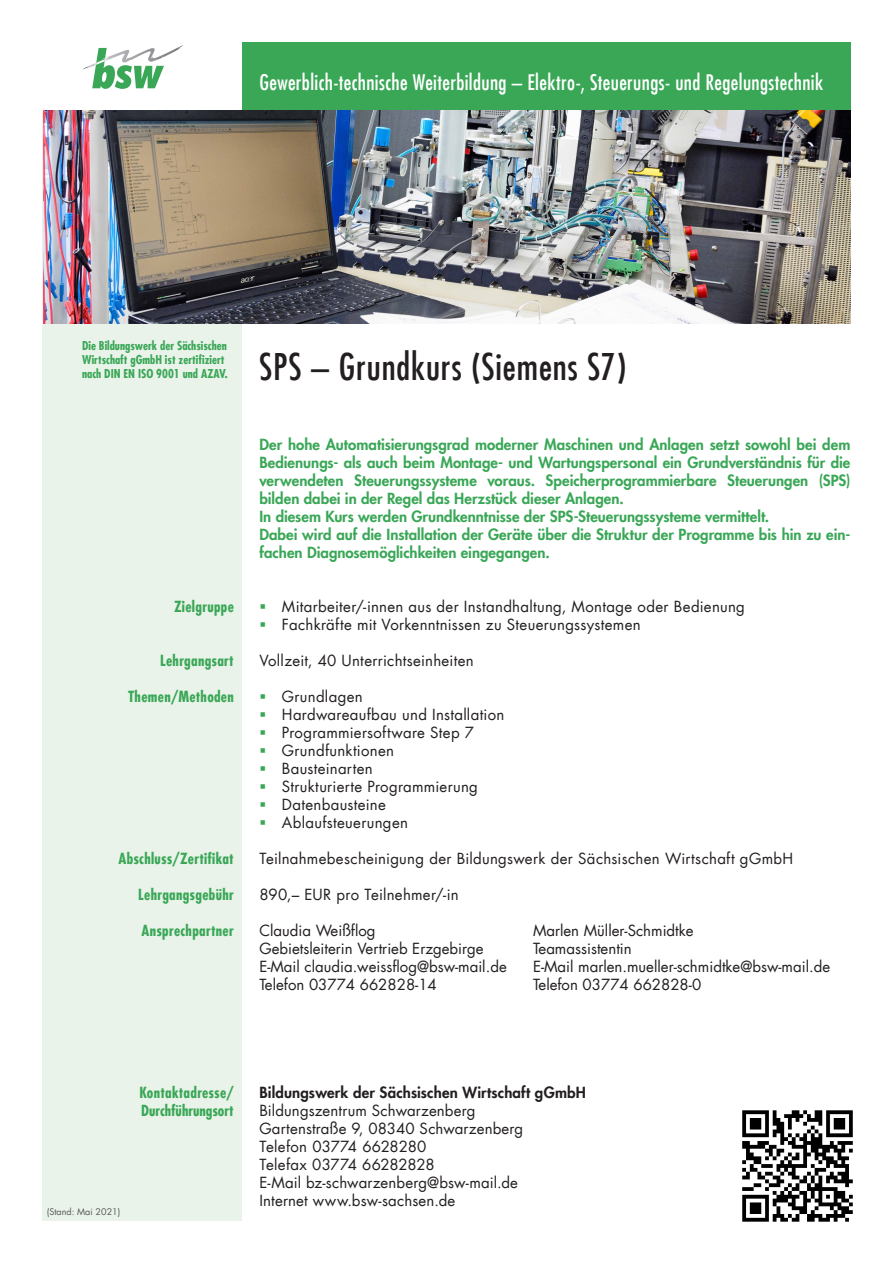
<style>
.page{position:relative;width:893px;height:1263px;background:#fff}
.page>*{position:absolute;margin:0;border:0;box-sizing:border-box;transform-origin:0 0}
.t1{font:condensed 36px "Futura LT";letter-spacing:.025em;color:#231f20}
.t2{font:condensed 21px "Futura LT";letter-spacing:.015em;color:#fff}
.Absatz_Bildungsangeb{font:15px/18px "Futura LT";letter-spacing:.015em;color:#231f20}
.t3{font:800 15px/18px "Futura LT";color:#3aa757;text-align:justify}
.t4{font:700 condensed 15px "Futura LT";letter-spacing:.02em;color:#3aa757}
.Absatz_Bildungsangeb-2{font:800 15px/18px "Futura LT";letter-spacing:.01em;color:#231f20}
.t5{font:700 condensed 15px "Futura LT";color:#3aa757}
.t6{font:700 condensed 12px/14.4px "Futura LT";color:#3aa757}
.t7{font:9px "Futura LT";color:#57585a}
.s1{color:#3aa757}
.s2{font-weight:400}
</style>
<div class="page">
<div style="left:43px;top:111px;width:199px;height:1109px;background:#e9f3e9"></div>
<svg style="left:82px;top:45px;width:102px;height:44px"></svg>
<div style="left:242px;top:43px;width:608px;height:86px;background:#3aa757"></div>
<img style="left:43px;top:111px;width:807px;height:213px">
<img style="left:742px;top:1110px;width:111px;height:112px">
<p class="t2" style="left:259px;top:69px;width:565px">Gewerblich-technische Weiterbildung – Elektro-, Steuerungs- und Regelungstechnik</p>
<p class="t6" style="left:82px;top:338px;width:147px">Die Bildungswerk der Sächsischen<br>Wirtschaft gGmbH ist zertifiziert nach DIN EN ISO 9001 und AZAV.</p>
<p class="t4" style="left:174px;top:597px;width:61px">Zielgruppe</p>
<p class="t4" style="left:160px;top:651px;width:75px">Lehrgangsart</p>
<p class="t4" style="left:128px;top:687px;width:107px">Themen/Methoden</p>
<p class="t4" style="left:119px;top:849px;width:117px">Abschluss/Zertifikat</p>
<p class="t4" style="left:138px;top:885px;width:97px">Lehrgangsgebühr</p>
<p class="t4" style="left:142px;top:921px;width:94px">Ansprechpartner</p>
<p class="t1" style="left:259px;top:345px;width:368px">SPS – Grundkurs (Siemens S7)</p>
<p class="t3" style="left:259px;top:435px;width:593px">Der hohe Automatisierungsgrad moderner Maschinen und Anlagen setzt sowohl bei dem Bedienungs- als auch beim Montage- und Wartungspersonal ein Grundverständnis für die verwendeten Steuerungssysteme voraus. Speicherprogrammierbare Steuerungen (SPS) bilden dabei in der Regel das Herzstück dieser Anlagen.</p>
<p class="t3" style="left:259px;top:507px;width:511px">In diesem Kurs werden Grundkenntnisse der SPS-Steuerungssysteme vermittelt.</p>
<p class="t3" style="left:259px;top:525px;width:593px">Dabei wird auf die Installation der Geräte über die Struktur der Programme bis hin zu ein&shy;fachen Diagnosemöglichkeiten eingegangen.</p>
<p class="Absatz_Bildungsangeb" style="left:259px;top:598px;width:487px"><span class="s1">▪</span> Mitarbeiter/-innen aus der Instandhaltung, Montage oder Bedienung</p>
<p class="Absatz_Bildungsangeb" style="left:259px;top:616px;width:383px"><span class="s1">▪</span> Fachkräfte mit Vorkenntnissen zu Steuerungssystemen</p>
<p class="Absatz_Bildungsangeb" style="left:259px;top:652px;width:216px">Vollzeit, 40 Unterrichtseinheiten</p>
<p class="Absatz_Bildungsangeb" style="left:259px;top:688px;width:105px"><span class="s1">▪</span> Grundlagen</p>
<p class="Absatz_Bildungsangeb" style="left:259px;top:706px;width:246px"><span class="s1">▪</span> Hardwareaufbau und Installation</p>
<p class="Absatz_Bildungsangeb" style="left:259px;top:724px;width:216px"><span class="s1">▪</span> Programmiersoftware Step 7</p>
<p class="Absatz_Bildungsangeb" style="left:259px;top:742px;width:136px"><span class="s1">▪</span> Grundfunktionen</p>
<p class="Absatz_Bildungsangeb" style="left:259px;top:760px;width:115px"><span class="s1">▪</span> Bausteinarten</p>
<p class="Absatz_Bildungsangeb" style="left:259px;top:778px;width:220px"><span class="s1">▪</span> Strukturierte Programmierung</p>
<p class="Absatz_Bildungsangeb" style="left:259px;top:796px;width:128px"><span class="s1">▪</span> Datenbausteine</p>
<p class="Absatz_Bildungsangeb" style="left:259px;top:814px;width:150px"><span class="s1">▪</span> Ablaufsteuerungen</p>
<p class="Absatz_Bildungsangeb" style="left:259px;top:850px;width:535px">Teilnahmebescheinigung der Bildungswerk der Sächsischen Wirtschaft gGmbH</p>
<p class="Absatz_Bildungsangeb" style="left:259px;top:886px;width:201px">890,– EUR pro Teilnehmer/-in</p>
<p class="Absatz_Bildungsangeb" style="left:259px;top:922px;width:118px">Claudia Weißflog</p>
<p class="Absatz_Bildungsangeb" style="left:259px;top:940px;width:226px">Gebietsleiterin Vertrieb Erzgebirge</p>
<p class="Absatz_Bildungsangeb" style="left:259px;top:958px;width:249px">E-Mail claudia.weissflog@bsw-mail.de</p>
<p class="Absatz_Bildungsangeb" style="left:259px;top:976px;width:179px">Telefon 03774 662828-14</p>
<p class="Absatz_Bildungsangeb" style="left:533px;top:922px;width:162px">Marlen Müller-Schmidtke</p>
<p class="Absatz_Bildungsangeb" style="left:533px;top:940px;width:100px">Teamassistentin</p>
<p class="Absatz_Bildungsangeb" style="left:533px;top:958px;width:299px">E-Mail marlen.mueller-schmidtke@bsw-mail.de</p>
<p class="Absatz_Bildungsangeb" style="left:533px;top:976px;width:170px">Telefon 03774 662828-0</p>
<p class="t4" style="left:139px;top:1083px;width:96px">Kontaktadresse/</p>
<p class="t5" style="left:141px;top:1101px;width:94px">Durchführungsort</p>
<p class="t7" style="left:47px;top:1206px;width:75px">(Stand: Mai 2021)</p>
<p class="Absatz_Bildungsangeb-2" style="left:259px;top:1083px;width:328px">Bildungswerk der Sächsischen Wirtschaft gGmbH<br><span class="s2">Bildungszentrum Schwarzenberg</span></p>
<p class="Absatz_Bildungsangeb" style="left:259px;top:1120px;width:265px">Gartenstraße 9, 08340 Schwarzenberg<br>Telefon 03774 6628280</p>
<p class="Absatz_Bildungsangeb" style="left:259px;top:1156px;width:260px">Telefax 03774 66282828<br>E-Mail bz-schwarzenberg@bsw-mail.de</p>
<p class="Absatz_Bildungsangeb" style="left:259px;top:1192px;width:197px">Internet www.bsw-sachsen.de</p>
</div>
